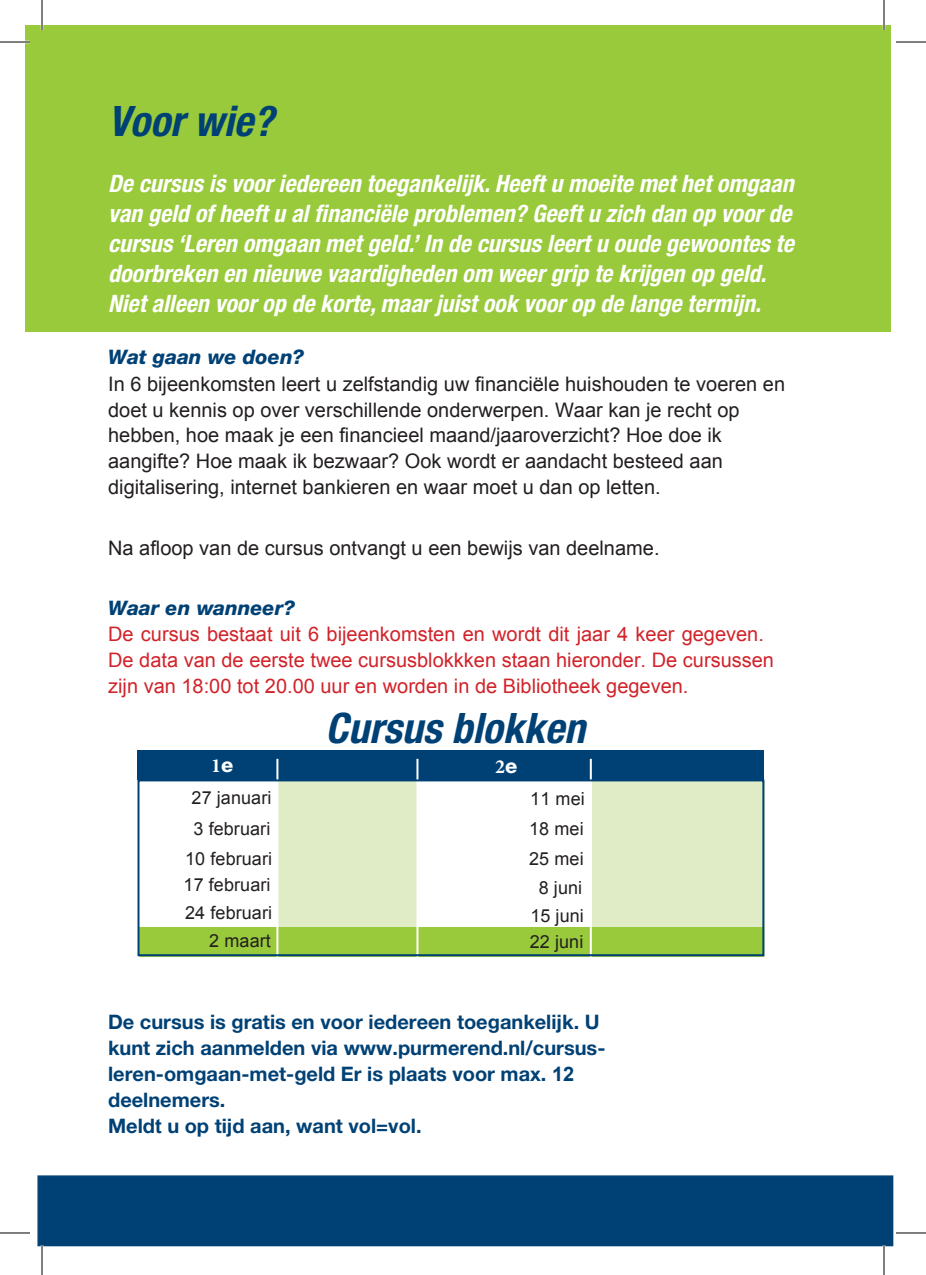
<style>
.page{position:relative;width:926px;height:1275px;background:#fff}
.page>*{position:absolute;margin:0;border:0;box-sizing:border-box;transform-origin:0 0}
.t1{font:italic 700 condensed 42px "Helvetica Neue";color:#004175}
.t2{font:italic 700 condensed 24px/30px "Helvetica Neue";color:#fff}
.t3{font:20px/26px "Arial";color:#231f20}
.t4{font:20px/25.8px "Arial";color:#d1232a}
.t5{font:700 20px/26px "Helvetica Neue";color:#004175}
.t6{font:italic 800 20px "Helvetica Neue";color:#004175}
.t7{font:700 20px "Minion Pro";color:#fff}
.t8{font:18px/30.4px "Arial";letter-spacing:.005em;color:#231f20;text-align:center}
.s1{font-family:"Helvetica Neue";font-weight:800}
.s2{font-family:"Arial"}
</style>
<div class="page">
<div style="left:592px;top:781px;width:172px;height:175px;background:#dfecc5"></div>
<div style="left:277px;top:781px;width:140px;height:175px;background:#dfecc5"></div>
<div style="left:139px;top:927px;width:625px;height:29px;background:#99ca3b"></div>
<div style="left:137px;top:750px;width:627px;height:29px;background:#004175"></div>
<hr style="left:276px;top:759px;width:2px;height:226px;background:#fff">
<hr style="left:416px;top:759px;width:2px;height:226px;background:#fff">
<hr style="left:590px;top:759px;width:2px;height:226px;background:#fff">
<div style="left:137px;top:779px;width:627px;height:177px;border:2px solid #004175"></div>
<div style="left:25px;top:25px;width:865px;height:306px;background:#99ca3b"></div>
<div style="left:37px;top:1175px;width:856px;height:71px;background:#004175;border:1px solid #004175"></div>
<hr style="left:0;top:41px;width:30px;height:2px;background:#fff">
<hr style="left:41px;top:0;width:2px;height:30px;background:#fff">
<hr style="left:41px;top:1245px;width:2px;height:30px;background:#fff">
<hr style="left:883px;top:0;width:2px;height:30px;background:#fff">
<hr style="left:883px;top:1245px;width:2px;height:30px;background:#fff">
<hr style="left:0;top:42px;width:30px;height:1px;background:#000">
<hr style="left:896px;top:42px;width:30px;height:1px;background:#000">
<hr style="left:0;top:1232px;width:30px;height:1px;background:#000">
<hr style="left:896px;top:1232px;width:30px;height:1px;background:#000">
<hr style="left:42px;top:0;width:1px;height:30px;background:#000">
<hr style="left:42px;top:1245px;width:1px;height:30px;background:#000">
<hr style="left:884px;top:0;width:1px;height:30px;background:#000">
<hr style="left:884px;top:1245px;width:1px;height:30px;background:#000">
<h1 class="t1" style="left:108px;top:96px;width:167px">Voor wie?</h1>
<p class="t2" style="left:108px;top:168px;width:687px">De cursus is voor iedereen toegankelijk. Heeft u moeite met het omgaan van geld of heeft u al financiële problemen? Geeft u zich dan op voor de cursus ‘Leren omgaan met geld.’ In de cursus leert u oude gewoontes te doorbreken en nieuwe vaardigheden om weer grip te krijgen op geld.<br>Niet alleen voor op de korte, maar juist ook voor op de lange termijn.</p>
<p class="t6" style="left:108px;top:345px;width:197px">Wat gaan we doen?</p>
<p class="t3" style="left:108px;top:371px;width:679px">In 6 bijeenkomsten leert u zelfstandig uw financiële huishouden te voeren en doet u kennis op over verschillende onderwerpen. Waar kan je recht op hebben, hoe maak je een financieel maand/jaaroverzicht? Hoe doe ik aangifte? Hoe maak ik bezwaar? Ook wordt er aandacht besteed aan digitalisering, internet bankieren en waar moet u dan op letten.</p>
<p class="t3" style="left:108px;top:535px;width:553px">Na afloop van de cursus ontvangt u een bewijs van deelname.</p>
<p class="t6" style="left:108px;top:596px;width:188px">Waar en wanneer?</p>
<p class="t4" style="left:108px;top:621px;width:667px">De cursus bestaat uit 6 bijeenkomsten en wordt dit jaar 4 keer gegeven.<br>De data van de eerste twee cursusblokkken staan hieronder. De cursussen zijn van 18:00 tot 20.00 uur en worden in de Bibliotheek gegeven.</p>
<h1 class="t1" style="left:326px;top:702px;width:261px">Cursus blokken</h1>
<p class="t7" style="left:211px;top:751px;width:24px">1<span class="s1">e</span></p>
<p class="t7" style="left:495px;top:753px;width:24px">2<span class="s1">e</span></p>
<p class="t8" style="left:185px;top:783px;width:88px">27 januari<br>3 februari<br>10 februari</p>
<p class="t8" style="left:184px;top:870px;width:90px;line-height:28.2px;text-align:right">17 februari<br>24 februari<br>2 maart</p>
<p class="t8" style="left:529px;top:783px;width:57px;text-align:justify">11 mei 18 mei 25 mei</p>
<p class="t8" style="left:530px;top:873px;width:55px;line-height:28px">8 juni<br>15 juni</p>
<p class="t8" style="left:530px;top:926px;width:55px">22 juni</p>
<p class="t5" style="left:108px;top:1008px;width:499px">De cursus is gratis en voor iedereen toegankelijk. U kunt zich aanmelden via www.purmerend.nl/cursus&shy;leren-omgaan-met-geld Er is plaats voor max. <span class="s2">12 </span>deelnemers.<br>Meld<span class="s2">t</span> u op tijd aan, want vol=vol.</p>
</div>
